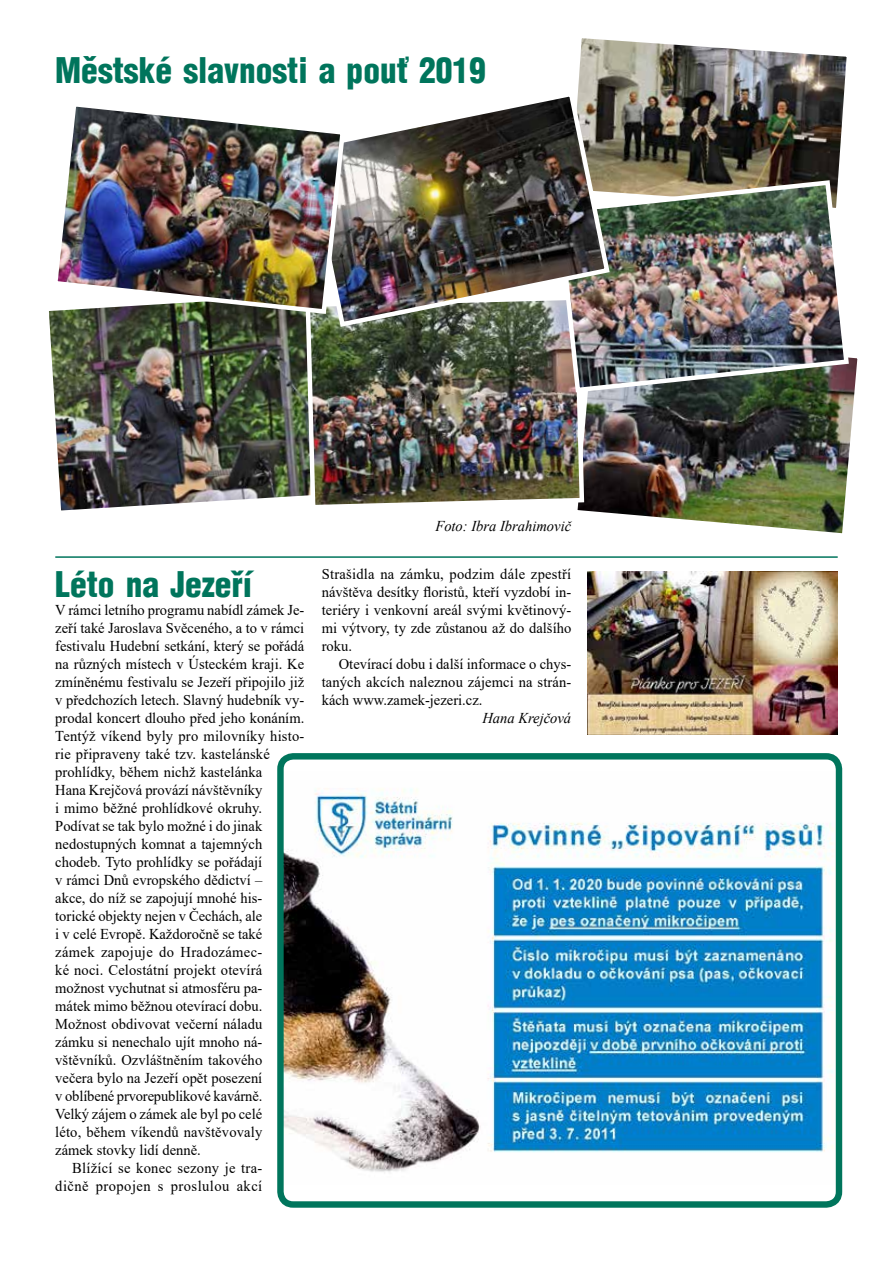
<style>
.page{position:relative;width:893px;height:1263px;background:#fff}
.page>*{position:absolute;margin:0;border:0;box-sizing:border-box;transform-origin:0 0}
.t1{font:34.5px "Switzerland Cond Black CE";color:#00755c}
.t2{font:15px/18px "Times New Roman";color:#000;text-align:justify}
.t3{font:italic 15px "Times New Roman";color:#000}
.t4{font:15px "Times New Roman";letter-spacing:.03em;color:#000}
.t5{font:15px "Times New Roman";letter-spacing:.025em;color:#000}
</style>
<div class="page">
<img style="left:49px;top:311px;width:254px;height:200px">
<img style="left:586px;top:357px;width:272px;height:177px">
<img style="left:578px;top:38px;width:269px;height:140px">
<img style="left:303px;top:329px;width:283px;height:182px">
<img style="left:554px;top:178px;width:297px;height:217px">
<img style="left:301px;top:89px;width:311px;height:240px">
<img style="left:50px;top:99px;width:298px;height:217px">
<img style="left:284px;top:788px;width:549px;height:385px">
<div style="left:277px;top:753px;width:565px;height:455px;border:6px solid #00755c;border-radius:13px"></div>
<hr style="left:55px;top:556px;width:783px;height:2px;background:#00755c">
<img style="left:587px;top:572px;width:251px;height:162px">
<h1 class="t1" style="left:55px;top:48px;width:432px">Městské slavnosti a pouť 2019</h1>
<h1 class="t1" style="left:55px;top:562px;width:198px">Léto na Jezeří</h1>
<p class="t2" style="left:55px;top:600px;width:250px">V rámci letního programu nabídl zámek Je-</p>
<p class="t2" style="left:55px;top:618px;width:251px">zeří také Jaroslava Svěceného, a to v rámci</p>
<p class="t2" style="left:55px;top:636px;width:251px">festivalu Hudební setkání, který se pořádá</p>
<p class="t2" style="left:55px;top:654px;width:251px">na různých místech v Ústeckém kraji. Ke</p>
<p class="t2" style="left:55px;top:672px;width:251px">zmíněnému festivalu se Jezeří připojilo již</p>
<p class="t2" style="left:55px;top:690px;width:250px">v předchozích letech. Slavný hudebník vy-</p>
<p class="t2" style="left:55px;top:708px;width:251px">prodal koncert dlouho před jeho konáním.</p>
<p class="t2" style="left:55px;top:726px;width:250px">Tentýž víkend byly pro milovníky histo-</p>
<p class="t2" style="left:55px;top:744px;width:216px">rie připraveny také tzv. kastelánské</p>
<p class="t2" style="left:55px;top:762px;width:209px">prohlídky, během nichž kastelánka</p>
<p class="t2" style="left:55px;top:780px;width:209px">Hana Krejčová provází návštěvníky</p>
<p class="t2" style="left:55px;top:798px;width:208px">i mimo běžné prohlídkové okruhy.</p>
<p class="t2" style="left:55px;top:816px;width:209px">Podívat se tak bylo možné i do jinak</p>
<p class="t2" style="left:55px;top:834px;width:209px">nedostupných komnat a tajemných</p>
<p class="t2" style="left:55px;top:852px;width:209px">chodeb. Tyto prohlídky se pořádají</p>
<p class="t2" style="left:55px;top:870px;width:208px">v rámci Dnů evropského dědictví –</p>
<p class="t2" style="left:55px;top:888px;width:209px">akce, do níž se zapojují mnohé his-</p>
<p class="t2" style="left:55px;top:906px;width:209px">torické objekty nejen v Čechách, ale</p>
<p class="t2" style="left:55px;top:924px;width:209px">i v celé Evropě. Každoročně se také</p>
<p class="t5" style="left:55px;top:941px;width:208px">zámek zapojuje do Hradozámec-</p>
<p class="t2" style="left:55px;top:960px;width:208px">ké noci. Celostátní projekt otevírá</p>
<p class="t2" style="left:55px;top:978px;width:208px">možnost vychutnat si atmosféru pa-</p>
<p class="t2" style="left:55px;top:996px;width:209px">mátek mimo běžnou otevírací dobu.</p>
<p class="t2" style="left:55px;top:1014px;width:209px">Možnost obdivovat večerní náladu</p>
<p class="t2" style="left:55px;top:1032px;width:208px">zámku si nenechalo ujít mnoho ná-</p>
<p class="t2" style="left:55px;top:1050px;width:209px">vštěvníků. Ozvláštněním takového</p>
<p class="t2" style="left:55px;top:1068px;width:209px">večera bylo na Jezeří opět posezení</p>
<p class="t2" style="left:55px;top:1086px;width:209px">v oblíbené prvorepublikové kavárně.</p>
<p class="t2" style="left:55px;top:1104px;width:208px">Velký zájem o zámek ale byl po celé</p>
<p class="t2" style="left:55px;top:1122px;width:209px">léto, během víkendů navštěvovaly</p>
<p class="t2" style="left:55px;top:1140px;width:147px">zámek stovky lidí denně.</p>
<p class="t2" style="left:72px;top:1158px;width:191px">Blížící se konec sezony je tra-</p>
<p class="t4" style="left:55px;top:1175px;width:209px">dičně propojen s proslulou akcí</p>
<p class="t3" style="left:435px;top:516px;width:137px">Foto: Ibra Ibrahimovič</p>
<p class="t2" style="left:322px;top:564px;width:251px">Strašidla na zámku, podzim dále zpestří návštěva desítky floristů, kteří vyzdobí in&shy;teriéry i venkovní areál svými květinový&shy;mi -výtvory, ty zde zůstanou až do dalšího roku.</p>
<p class="t2" style="left:322px;top:654px;width:251px;text-indent:17px">Otevírací dobu i další informace o chys&shy;taných akcích naleznou zájemci na strán&shy;kách www.zamek-jezeri.cz.</p>
<p class="t3" style="left:482px;top:707px;width:90px">Hana Krejčová</p>
</div>
